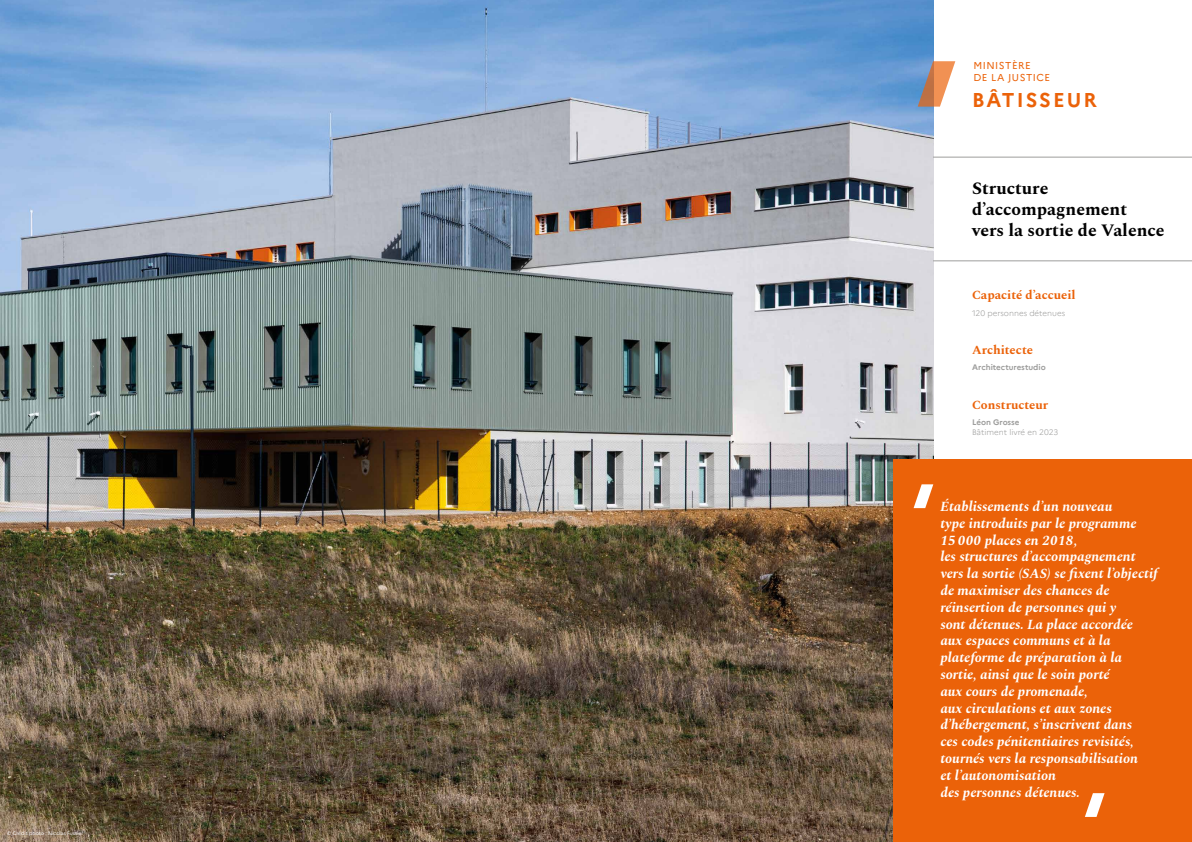
<style>
.page{position:relative;width:1192px;height:842px;background:#fff}
.page>*{position:absolute;margin:0;border:0;box-sizing:border-box;transform-origin:0 0}
.t1{font:700 20px "Marianne";letter-spacing:.1em;color:#eb6209}
.t2{font:700 17.5px/21px "Spectral";color:#000}
.t3{font:italic 700 14px/16.8px "Spectral";color:#fff}
.t4{font:700 12.5px "Spectral";color:#eb6209}
.t5{font:10px/12px "Marianne";letter-spacing:.05em;color:#eb6209}
.t6{font:300 8px "Marianne";color:#9d9d9c}
.t7{font:700 8px "Marianne";color:#9d9d9c}
.t8{font:5px "Marianne";color:#fff}
</style>
<div class="page">
<img style="left:0;top:0;width:933px;height:842px">
<div style="left:894px;top:459px;width:298px;height:383px;background:#eb6209"></div>
<svg style="left:914px;top:484px;width:19px;height:24px"></svg>
<svg style="left:1085px;top:793px;width:20px;height:24px"></svg>
<hr style="left:933px;top:157px;width:259px;height:1px;background:#9d9d9c">
<hr style="left:933px;top:261px;width:259px;height:1px;background:#9d9d9c">
<svg style="left:918px;top:61px;width:37px;height:46px"></svg>
<p class="t8" style="left:7px;top:830px;width:78px">© Crédit photo : Nicolas Fussler</p>
<p class="t5" style="left:973px;top:59px;width:78px">MINISTÈRE<br>DE LA JUSTICE</p>
<h1 class="t1" style="left:972px;top:87px;width:126px">BÂTISSEUR</h1>
<p class="t2" style="left:972px;top:176px;width:194px">Structure d’accompagnement<br>vers la sortie de Valence</p>
<p class="t4" style="left:972px;top:286px;width:105px">Capacité d’accueil</p>
<p class="t6" style="left:972px;top:308px;width:95px">120 personnes détenues</p>
<p class="t4" style="left:972px;top:341px;width:62px">Architecte</p>
<p class="t7" style="left:972px;top:363px;width:75px">Architecturestudio</p>
<p class="t4" style="left:972px;top:395px;width:78px">Constructeur</p>
<p class="t7" style="left:972px;top:417px;width:49px">Léon Grosse</p>
<p class="t6" style="left:972px;top:427px;width:88px">Bâtiment livré en 2023</p>
<p class="t3" style="left:940px;top:497px;width:219px">Établissements d’un nouveau<br>type introduits par le programme<br>15 000 places en 2018,<br>les structures d’accompagnement vers la sortie (SAS) se fixent l’objectif de maximiser des chances de réinsertion de personnes qui y<br>sont détenues. La place accordée aux espaces communs et à la plateforme de préparation à la sortie, ainsi que le soin porté<br>aux cours de promenade,<br>aux circulations et aux zones d’hébergement, s’inscrivent dans<br>ces codes pénitentiaires revisités, tournés vers la responsabilisation<br>et l’autonomisation<br>des personnes détenues.</p>
</div>
